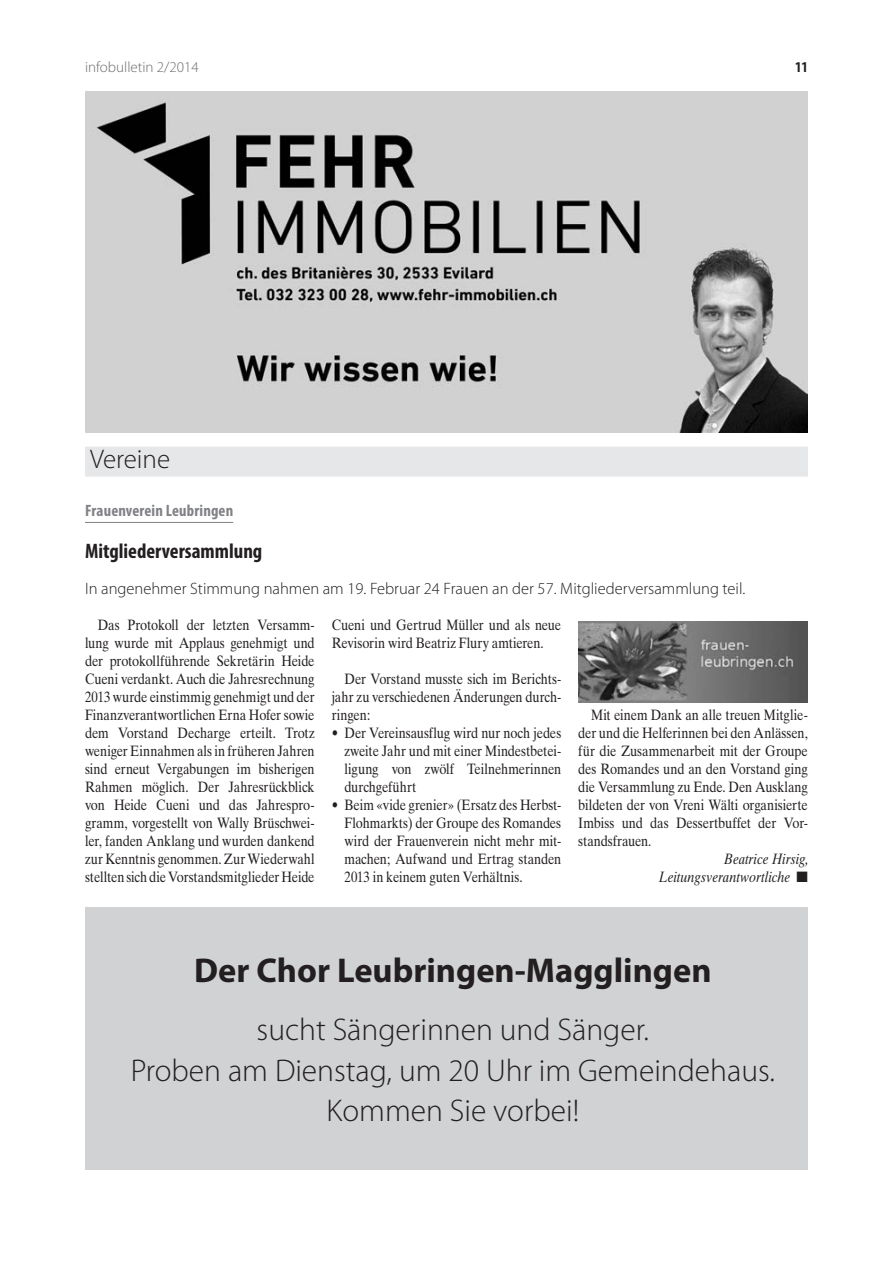
<style>
.page{position:relative;width:893px;height:1263px;background:#fff}
.page>*{position:absolute;margin:0;border:0;box-sizing:border-box;transform-origin:0 0}
.t1{font:700 34.5px "Myriad Pro";color:#231f20}
.t2{font:300 31.5px/40.5px "Myriad Pro";color:#231f20;text-align:center}
.t3{font:300 27px "Myriad Pro";color:#231f20}
.t4{font:700 condensed 21px "Myriad Pro";color:#231f20}
.t5{font:300 16.5px "Myriad Pro";color:#231f20}
.t6{font:700 condensed 16.5px "Myriad Pro";letter-spacing:.01em;color:#808285}
.t7{font:15px/18px "Times Ten";letter-spacing:-.01em;color:#231f20;text-align:justify;scale:.85 1}
.t8{font:italic 15px/18px "Times Ten";color:#231f20;text-align:right;scale:.85 1}
.t9{font:300 15px "Myriad Pro";color:#6c6d70}
.t10{font:700 condensed 15px "Myriad Pro";color:#231f20}
</style>
<div class="page">
<div style="left:85px;top:447px;width:723px;height:30px;background:#e6e7e9"></div>
<hr style="left:85px;top:522px;width:148px;height:1px;background:#808285">
<img style="left:578px;top:622px;width:230px;height:80px">
<img style="left:85px;top:92px;width:723px;height:340px">
<div style="left:85px;top:907px;width:723px;height:263px;background:#d1d2d4"></div>
<p class="t9" style="left:85px;top:59px;width:115px">infobulletin 2/2014</p>
<p class="t10" style="left:795px;top:57px;width:14px">11</p>
<h3 class="t3" style="left:90px;top:444px;width:82px">Vereine</h3>
<p class="t6" style="left:85px;top:501px;width:150px">Frauenverein Leubringen</p>
<h3 class="t4" style="left:85px;top:538px;width:179px">Mitgliederversammlung</h3>
<p class="t5" style="left:85px;top:579px;width:662px">In angenehmer Stimmung nahmen am 19. Februar 24 Frauen an der 57. Mitgliederversammlung teil.</p>
<p class="t7" style="left:85px;top:616px;width:272px;text-indent:13px">Das Protokoll der letzten Versamm&shy;lung wurde mit Applaus genehmigt und der protokollführende Sekretärin Heide Cueni verdankt. Auch die Jahresrechnung 2013 wurde einstimmig genehmigt und der Finanzverantwortlichen Erna Hofer sowie dem Vorstand Decharge erteilt. Trotz weniger Einnahmen als in früheren Jahren sind erneut Vergabungen im bisherigen Rahmen möglich. Der Jahresrückblick von Heide Cueni und das Jahrespro&shy;gramm, vorgestellt von Wally Brüschwei&shy;ler, fanden Anklang und wurden dankend zur Kenntnis genommen. Zur Wiederwahl stellten sich die Vorstandsmitglieder Heide</p>
<p class="t7" style="left:332px;top:616px;width:272px">Cueni und Gertrud Müller und als neue<br>Revisorin wird Beatriz Flury amtieren.</p>
<p class="t7" style="left:332px;top:670px;width:272px;text-indent:13px">Der Vorstand musste sich im Berichts&shy;jahr zu verschiedenen Änderungen durch&shy;ringen:</p>
<p class="t7" style="left:344px;top:724px;width:257px;text-indent:-13px">• Der Vereinsausflug wird nur noch jedes zweite Jahr und mit einer Mindestbetei&shy;ligung von zwölf Teilnehmerinnen durchgeführt</p>
<p class="t7" style="left:344px;top:796px;width:257px;text-indent:-13px">• Beim «vide grenier» (Ersatz des Herbst-Flohmarkts) der Groupe des Romandes wird der Frauenverein nicht mehr mit&shy;machen; Aufwand und Ertrag standen 2013 in keinem guten Verhältnis.</p>
<p class="t7" style="left:578px;top:706px;width:272px;text-indent:13px">Mit einem Dank an alle treuen Mitglie&shy;der und die Helferinnen bei den Anlässen, für die Zusammenarbeit mit der Groupe des Romandes und an den Vorstand ging die Versammlung zu Ende. Den Ausklang bildeten der von Vreni Wälti organisierte Imbiss und das Dessertbuffet der Vor&shy;standsfrauen.</p>
<p class="t8" style="left:658px;top:850px;width:178px">Beatrice Hirsig,<br>Leitungsverantwortliche ■</p>
<h1 class="t1" style="left:194px;top:948px;width:519px">Der Chor Leubringen-Magglingen</h1>
<h2 class="t2" style="left:131px;top:1010px;width:646px">sucht Sängerinnen und Sänger.<br>Proben am Dienstag, um 20 Uhr im Gemeindehaus.<br>Kommen Sie vorbei!</h2>
</div>
